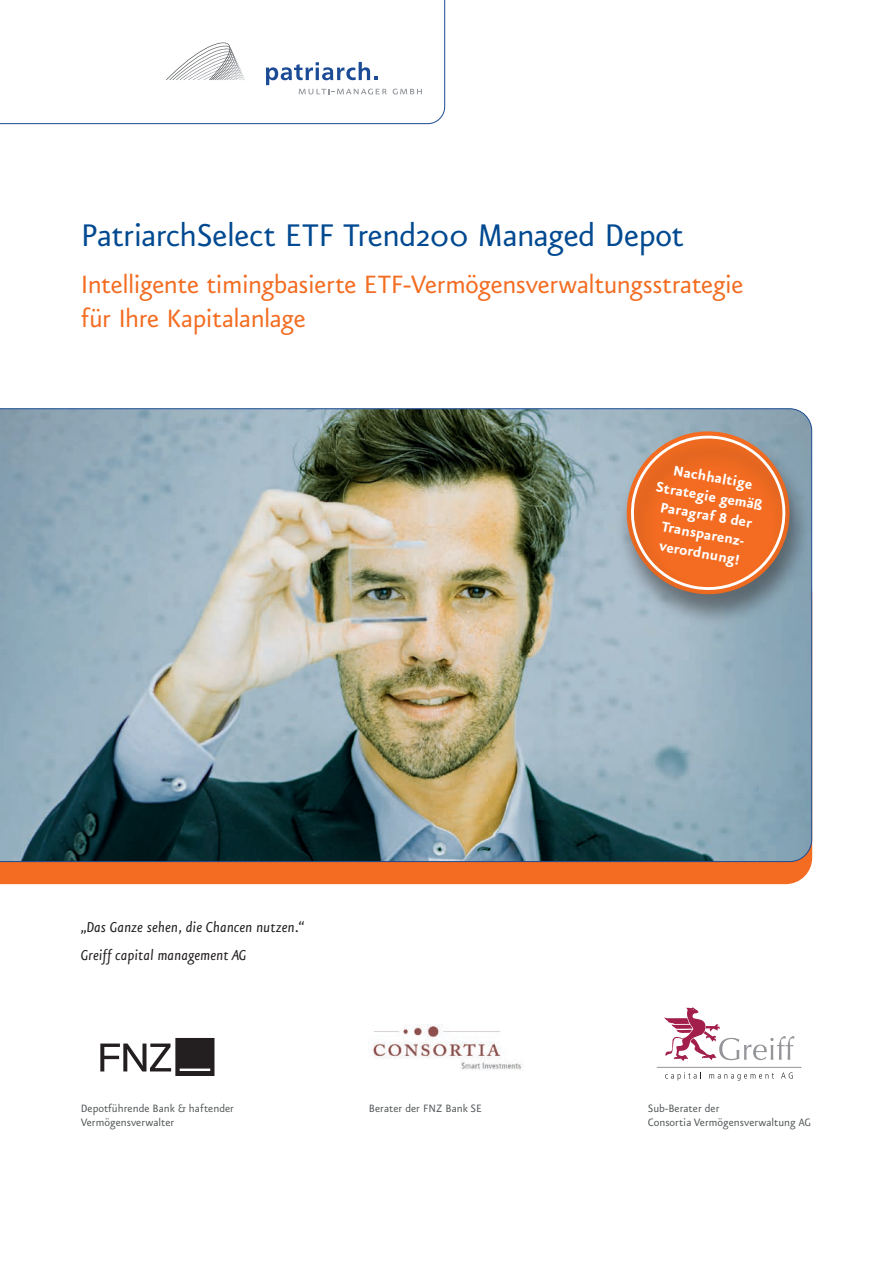
<style>
.page{position:relative;width:893px;height:1263px;background:#fff}
.page>*{position:absolute;margin:0;border:0;box-sizing:border-box;transform-origin:0 0}
.t1{font:37.5px "Eureka Sans OT";letter-spacing:-.015em;color:#014990}
.t2{font:30px/34.5px "Eureka Sans OT";letter-spacing:-.02em;color:#f36c21}
.t3{font:italic 17.25px/28.2px "Eureka Sans OT";color:#231f20}
.t4{font:700 16.8px/19.2px "Eureka Sans OT";color:#fff;text-align:center}
.t5{font:12.75px/13.5px "Eureka Sans OT";color:#525557}
</style>
<div class="page">
<svg style="left:0;top:0;width:445px;height:124px"></svg>
<svg style="left:266px;top:62px;width:121px;height:33px"></svg>
<svg style="left:393px;top:89px;width:29px;height:5px"></svg>
<svg style="left:166px;top:41px;width:79px;height:39px"></svg>
<div style="left:0;top:862px;width:812px;height:22px;background:#f36c21"></div>
<img style="left:0;top:408px;width:812px;height:454px">
<svg style="left:664px;top:1006px;width:130px;height:55px"></svg>
<svg style="left:665px;top:1072px;width:36px;height:8px"></svg>
<svg style="left:709px;top:1073px;width:65px;height:7px"></svg>
<svg style="left:781px;top:1072px;width:12px;height:7px"></svg>
<hr style="left:657px;top:1067px;width:144px;height:1px;background:#939598">
<div style="left:614px;top:428px;width:199px;height:199px;background:#231f20;opacity:.47"></div>
<div style="left:620px;top:433px;width:187px;height:188px;background:#231f20;opacity:.47"></div>
<svg style="left:620px;top:425px;width:176px;height:176px;background:#ce8258"></svg>
<img style="left:368px;top:1025px;width:156px;height:46px">
<svg style="left:100px;top:1038px;width:114px;height:38px"></svg>
<h1 class="t1" style="left:81px;top:212px;width:605px">PatriarchSelect ETF Trend200 Managed Depot</h1>
<h2 class="t2" style="left:81px;top:267px;width:664px">Intelligente timingbasierte ETF-Vermögensverwaltungsstrategie für Ihre Kapitalanlage</h2>
<h3 class="t3" style="left:81px;top:913px;width:225px">„Das Ganze sehen, die Chancen nutzen.“<br>Greiff capital management AG</h3>
<p class="t5" style="left:81px;top:1102px;width:155px">Depotführende Bank &amp; haftender<br>Vermögensverwalter</p>
<p class="t5" style="left:369px;top:1102px;width:115px">Berater der FNZ Bank SE</p>
<h3 class="t4" style="left:661px;top:458px;width:109px;rotate:10deg">Nachhaltige<br>Strategie gemäß<br>Paragraf 8 der<br>Transparenz&shy;verordnung!</h3>
<p class="t5" style="left:648px;top:1102px;width:165px">Sub-Berater der<br>Consortia Vermögensverwaltung AG</p>
</div>
